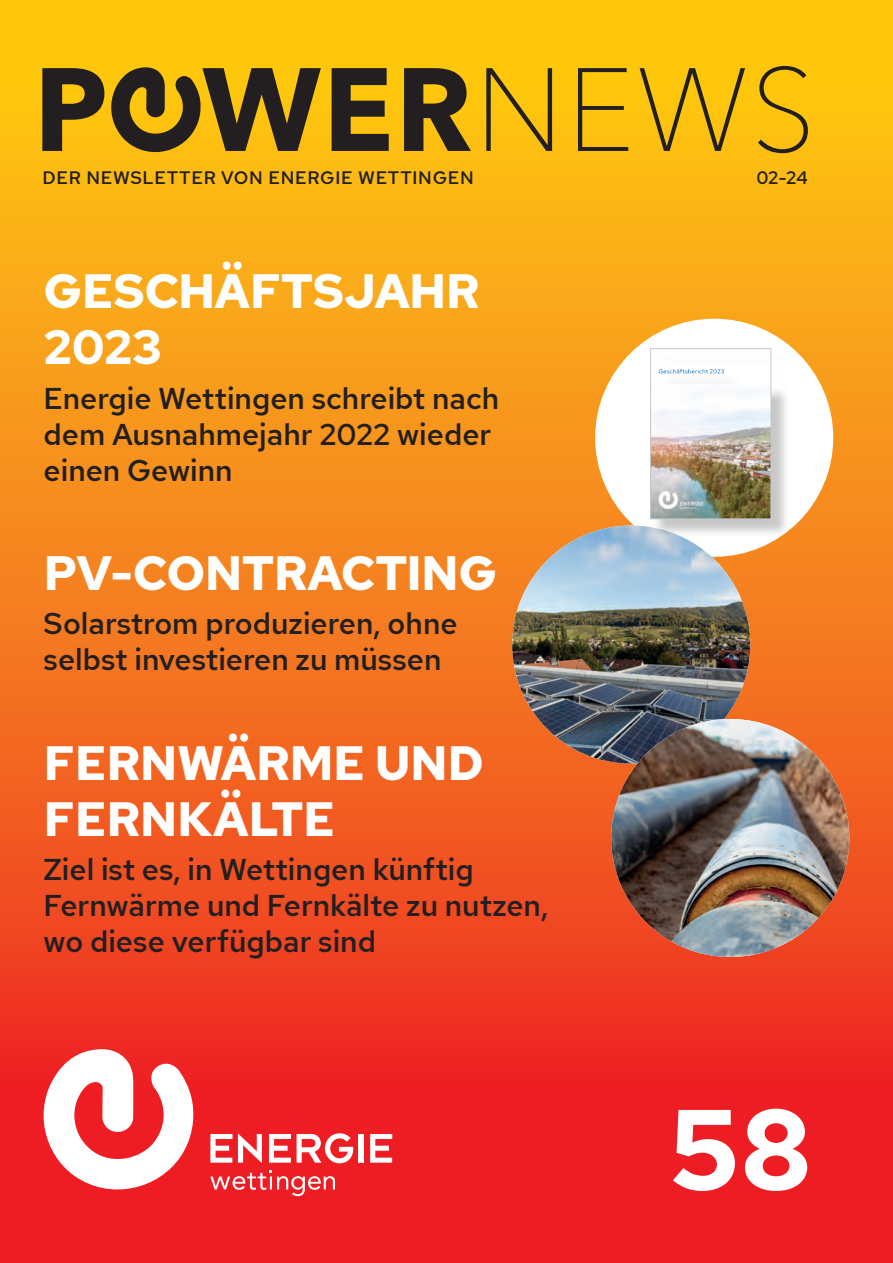
<style>
.page{position:relative;width:893px;height:1263px;background:#fff}
.page>*{position:absolute;margin:0;border:0;box-sizing:border-box;transform-origin:0 0}
.t1{font:700 114px "Red Hat Text";color:#fff}
.Intro_Titel{font:700 48px/56.2px "Red Hat Text";letter-spacing:-.01em;color:#fff}
.Intro_Titel-2{font:500 30px/36px "Red Hat Text";color:#231f20}
.t2{font:500 18px "Red Hat Text";letter-spacing:.04em;color:#231f20}
</style>
<div class="page">
<div style="left:1px;top:0;width:892px;height:1263px;background:linear-gradient(to bottom,#fed612,#eb1228)"></div>
<svg style="left:210px;top:1134px;width:22px;height:29px"></svg>
<svg style="left:269px;top:1134px;width:22px;height:29px"></svg>
<div style="left:358px;top:1134px;width:5px;height:29px;background:#fff"></div>
<svg style="left:370px;top:1134px;width:22px;height:29px"></svg>
<svg style="left:238px;top:1133px;width:24px;height:30px"></svg>
<svg style="left:297px;top:1133px;width:57px;height:30px"></svg>
<svg style="left:210px;top:1170px;width:125px;height:26px;background:#f14b50"></svg>
<svg style="left:32px;top:1048px;width:163px;height:153px"></svg>
<svg style="left:42px;top:66px;width:766px;height:93px;background:#b48b14"></svg>
<div style="left:595px;top:319px;width:238px;height:238px;background:#fff;border-radius:50%"></div>
<img style="left:512px;top:525px;width:238px;height:239px;border-radius:119px">
<div style="left:653px;top:351px;width:137px;height:187px;background:#231f20;opacity:.25"></div>
<img style="left:652px;top:366px;width:117px;height:151px">
<div style="left:650px;top:348px;width:121px;height:171px;border:1px solid #c7c8ca"></div>
<img style="left:611px;top:719px;width:238px;height:238px;border-radius:119px">
<p class="t2" style="left:43px;top:166px;width:433px">DER NEWSLETTER VON ENERGIE WETTINGEN</p>
<p class="t2" style="left:756px;top:166px;width:53px">02-24</p>
<p class="Intro_Titel" style="left:44px;top:263px;width:437px">GESCHÄFTSJAHR<br>2023</p>
<p class="Intro_Titel-2" style="left:44px;top:380px;width:457px">Energie Wettingen schreibt nach dem Ausnahmejahr 2022 wieder einen Gewinn</p>
<p class="Intro_Titel" style="left:44px;top:545px;width:455px">PV-CONTRACTING</p>
<p class="Intro_Titel-2" style="left:44px;top:605px;width:416px">Solarstrom produzieren, ohne selbst investieren zu müssen</p>
<p class="Intro_Titel" style="left:44px;top:734px;width:442px">FERNWÄRME UND<br>FERNKÄLTE</p>
<p class="Intro_Titel-2" style="left:44px;top:851px;width:506px">Ziel ist es, in Wettingen künftig<br>Fernwärme und Fernkälte zu nutzen, wo diese verfügbar sind</p>
<p class="t1" style="left:669px;top:1074px;width:144px">58</p>
</div>
